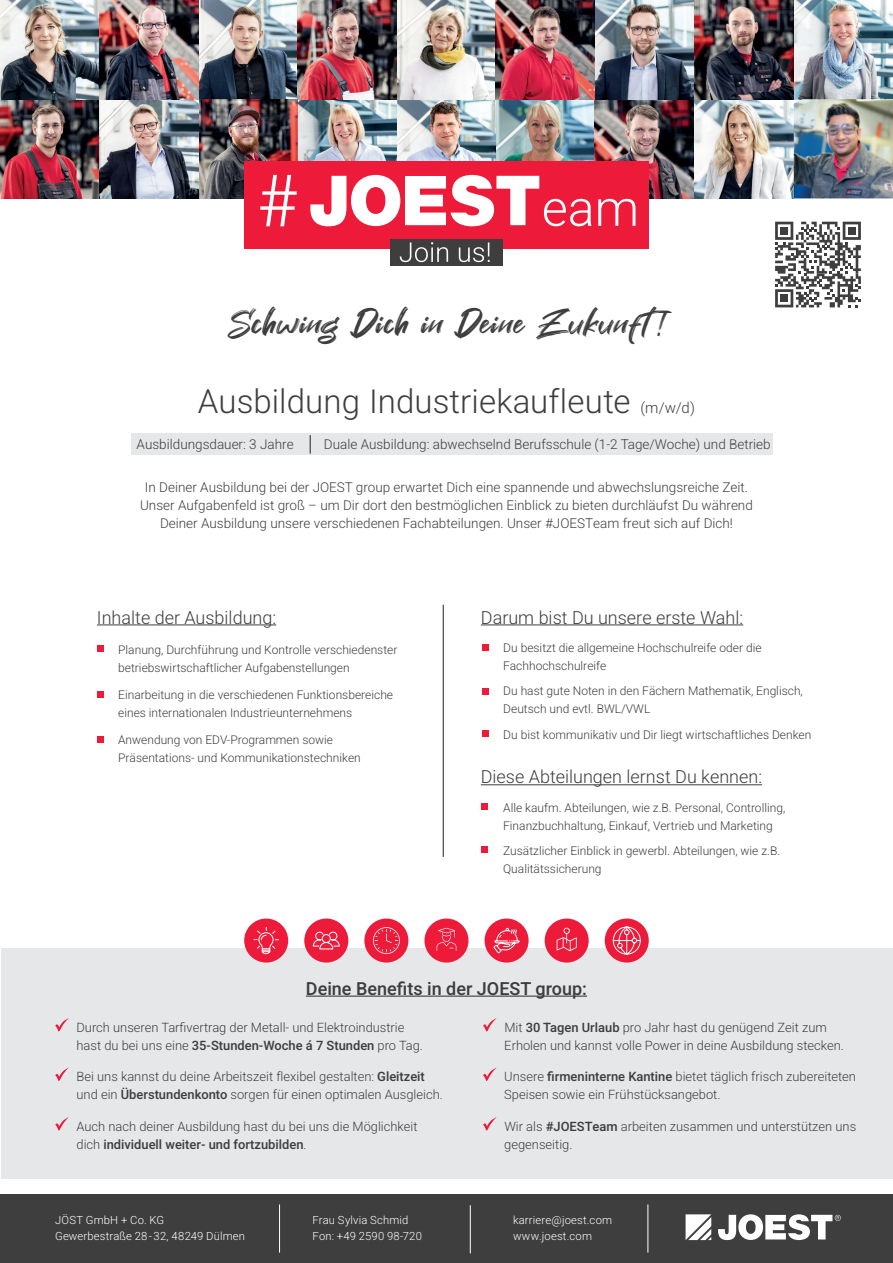
<style>
.page{position:relative;width:893px;height:1263px;background:#fff}
.page>*{position:absolute;margin:0;border:0;box-sizing:border-box;transform-origin:0 0}
.t1{font:300 74.4px "Helvetica Neue LT Pro";color:#fff}
.t2{font:37.5px "Great Sejagad";letter-spacing:.02em;color:#3e3e3f}
.t3{font:300 33px "Heebo";letter-spacing:.005em;color:#3e3e3f}
.t4{font:300 18px "Heebo";color:#3e3e3f}
.t5{font:18px "Heebo";color:#3e3e3f}
.t6{font:300 13.5px/18px "Heebo";color:#3e3e3f;text-align:center}
.t7{font:300 12.9px/18px "Heebo";color:#3e3e3f}
.t8{font:300 12px/18px "Heebo";color:#3e3e3f}
.t9{font:300 11.25px/15.9px "Heebo";letter-spacing:.015em;color:#fff}
.s1{font-size:15px}
.s2{font-weight:400}
</style>
<div class="page">
<div style="left:1px;top:948px;width:891px;height:231px;background:#e6e7e9"></div>
<div style="left:0;top:1195px;width:893px;height:68px;background:#3e3e3f"></div>
<hr style="left:279px;top:1204px;width:1px;height:48px;background:#fff">
<hr style="left:648px;top:1204px;width:1px;height:48px;background:#fff">
<hr style="left:470px;top:1205px;width:1px;height:48px;background:#fff">
<svg style="left:686px;top:1214px;width:25px;height:26px"></svg>
<svg style="left:718px;top:1214px;width:123px;height:26px"></svg>
<svg style="left:55px;top:1018px;width:14px;height:13px"></svg>
<svg style="left:55px;top:1067px;width:14px;height:14px"></svg>
<svg style="left:55px;top:1117px;width:14px;height:13px"></svg>
<svg style="left:483px;top:1018px;width:13px;height:13px"></svg>
<svg style="left:483px;top:1068px;width:13px;height:13px"></svg>
<svg style="left:483px;top:1117px;width:13px;height:13px"></svg>
<hr style="left:306px;top:995px;width:281px;height:2px;background:#3e3e3f">
<div style="left:485px;top:918px;width:44px;height:44px;background:#ed1a3a;border-radius:50%"></div>
<div style="left:545px;top:918px;width:44px;height:44px;background:#ed1a3a;border-radius:50%"></div>
<div style="left:364px;top:918px;width:44px;height:44px;background:#ed1a3a;border-radius:50%"></div>
<div style="left:424px;top:918px;width:44px;height:44px;background:#ed1a3a;border-radius:50%"></div>
<div style="left:605px;top:918px;width:44px;height:44px;background:#ed1a3a;border-radius:50%"></div>
<div style="left:244px;top:918px;width:44px;height:44px;background:#ed1a3a;border-radius:50%"></div>
<div style="left:304px;top:918px;width:44px;height:44px;background:#ed1a3a;border-radius:50%"></div>
<svg style="left:313px;top:931px;width:27px;height:19px"></svg>
<svg style="left:437px;top:928px;width:19px;height:23px"></svg>
<svg style="left:373px;top:927px;width:27px;height:27px"></svg>
<svg style="left:612px;top:926px;width:29px;height:29px"></svg>
<svg style="left:253px;top:927px;width:26px;height:28px"></svg>
<svg style="left:493px;top:927px;width:27px;height:27px"></svg>
<svg style="left:557px;top:928px;width:20px;height:23px"></svg>
<img style="left:496px;top:99px;width:99px;height:63px">
<img style="left:397px;top:0;width:99px;height:162px">
<img style="left:0;top:0;width:397px;height:199px">
<img style="left:595px;top:99px;width:199px;height:99px">
<img style="left:794px;top:0;width:99px;height:198px">
<img style="left:496px;top:0;width:297px;height:99px">
<div style="left:244px;top:162px;width:405px;height:87px;background:#ed1a3a"></div>
<div style="left:390px;top:240px;width:112px;height:26px;background:#3e3e3f"></div>
<svg style="left:400px;top:242px;width:48px;height:20px"></svg>
<svg style="left:459px;top:242px;width:31px;height:20px"></svg>
<svg style="left:310px;top:175px;width:281px;height:51px"></svg>
<svg style="left:598px;top:199px;width:37px;height:27px"></svg>
<svg style="left:775px;top:222px;width:86px;height:85px"></svg>
<div style="left:780px;top:227px;width:8px;height:8px;background:#3e3e3f"></div>
<div style="left:848px;top:227px;width:8px;height:8px;background:#3e3e3f"></div>
<div style="left:780px;top:294px;width:8px;height:8px;background:#3e3e3f"></div>
<hr style="left:97px;top:624px;width:179px;height:1px;background:#3e3e3f">
<hr style="left:481px;top:624px;width:262px;height:1px;background:#3e3e3f">
<hr style="left:443px;top:605px;width:1px;height:252px;background:#231f20">
<svg style="left:97px;top:646px;width:6px;height:6px"></svg>
<svg style="left:97px;top:691px;width:6px;height:6px"></svg>
<svg style="left:97px;top:737px;width:6px;height:6px"></svg>
<svg style="left:482px;top:644px;width:6px;height:6px"></svg>
<svg style="left:482px;top:688px;width:6px;height:6px"></svg>
<svg style="left:482px;top:731px;width:6px;height:6px"></svg>
<svg style="left:482px;top:804px;width:6px;height:6px"></svg>
<hr style="left:481px;top:784px;width:281px;height:1px;background:#3e3e3f">
<svg style="left:482px;top:847px;width:6px;height:6px"></svg>
<div style="left:132px;top:434px;width:641px;height:21px;background:#e6e7e9"></div>
<svg style="left:310px;top:435px;width:1px;height:19px"></svg>
<h1 class="t1" style="left:258px;top:154px;width:43px">#</h1>
<p class="t2" style="left:228px;top:302px;width:449px">Schwing Dich in Deine Zukunft!</p>
<p class="t3" style="left:198px;top:378px;width:499px">Ausbildung Industriekaufleute <span class="s1">(m/w/d)</span></p>
<p class="t6" style="left:137px;top:435px;width:159px">Ausbildungsdauer: 3 Jahre</p>
<p class="t6" style="left:324px;top:435px;width:448px">Duale Ausbildung: abwechselnd Berufsschule (1-2 Tage/Woche) und Betrieb</p>
<p class="t6" style="left:140px;top:478px;width:614px">In Deiner Ausbildung bei der JOEST group erwartet Dich eine spannende und abwechslungsreiche Zeit.<br>Unser Aufgabenfeld ist groß – um Dir dort den bestmöglichen Einblick zu bieten durchläufst Du während<br>Deiner Ausbildung unsere verschiedenen Fachabteilungen. Unser #JOESTeam freut sich auf Dich!</p>
<p class="t4" style="left:97px;top:605px;width:181px">Inhalte der Ausbildung:</p>
<p class="t4" style="left:481px;top:605px;width:264px">Darum bist Du unsere erste Wahl:</p>
<p class="t8" style="left:118px;top:640px;width:281px">Planung, Durchführung und Kontrolle verschiedenster betriebswirtschaftlicher Aufgabenstellungen</p>
<p class="t8" style="left:118px;top:685px;width:276px">Einarbeitung in die verschiedenen Funktionsbereiche eines internationalen Industrieunternehmens</p>
<p class="t8" style="left:118px;top:730px;width:244px">Anwendung von EDV-Programmen sowie<br>Präsentations- und Kommunikationstechniken</p>
<p class="t8" style="left:503px;top:638px;width:260px">Du besitzt die allgemeine Hochschulreife oder die<br>Fachhochschulreife</p>
<p class="t8" style="left:503px;top:682px;width:301px">Du hast gute Noten in den Fächern Mathematik, Englisch,<br>Deutsch und evtl. BWL/VWL</p>
<p class="t8" style="left:503px;top:725px;width:310px">Du bist kommunikativ und Dir liegt wirtschaftliches Denken</p>
<p class="t4" style="left:481px;top:765px;width:283px">Diese Abteilungen lernst Du kennen:</p>
<p class="t8" style="left:503px;top:798px;width:284px">Alle kaufm. Abteilungen, wie z.B. Personal, Controlling,<br>Finanzbuchhaltung, Einkauf, Vertrieb und Marketing</p>
<p class="t8" style="left:503px;top:842px;width:279px">Zusätzlicher Einblick in gewerbl. Abteilungen, wie z.B.<br>Qualitätssicherung</p>
<h3 class="t5" style="left:306px;top:976px;width:283px">Deine Benefits in der JOEST group:</h3>
<p class="t7" style="left:77px;top:1018px;width:348px">Durch unseren Tarfivertrag der Metall- und Elektroindustrie hast du bei uns eine <span class="s2">35-Stunden-Woche á 7 Stunden</span> pro Tag.</p>
<p class="t7" style="left:77px;top:1067px;width:368px">Bei uns kannst du deine Arbeitszeit flexibel gestalten: <span class="s2">Gleitzeit </span>und ein <span class="s2">Überstundenkonto</span> sorgen für einen optimalen Ausgleich.</p>
<p class="t7" style="left:77px;top:1117px;width:343px">Auch nach deiner Ausbildung hast du bei uns die Möglichkeit dich <span class="s2">individuell weiter- und fortzubilden</span>.</p>
<p class="t7" style="left:504px;top:1018px;width:341px">Mit <span class="s2">30 Tagen Urlaub</span> pro Jahr hast du genügend Zeit zum<br>Erholen und kannst volle Power in deine Ausbildung stecken.</p>
<p class="t7" style="left:504px;top:1067px;width:353px">Unsere <span class="s2">firmeninterne Kantine</span> bietet täglich frisch zubereiteten<br>Speisen sowie ein Frühstücksangebot.</p>
<p class="t7" style="left:504px;top:1117px;width:353px">Wir als <span class="s2">#JOESTeam</span> arbeiten zusammen und unterstützen uns gegenseitig.</p>
<p class="t9" style="left:55px;top:1212px;width:191px">JÖST GmbH + Co. KG<br>Gewerbestraße 28-32, 48249 Dülmen</p>
<p class="t9" style="left:313px;top:1212px;width:111px">Frau Sylvia Schmid<br>Fon: +49 2590 98-720</p>
<p class="t9" style="left:513px;top:1212px;width:101px">karriere@joest.com www.joest.com</p>
</div>
